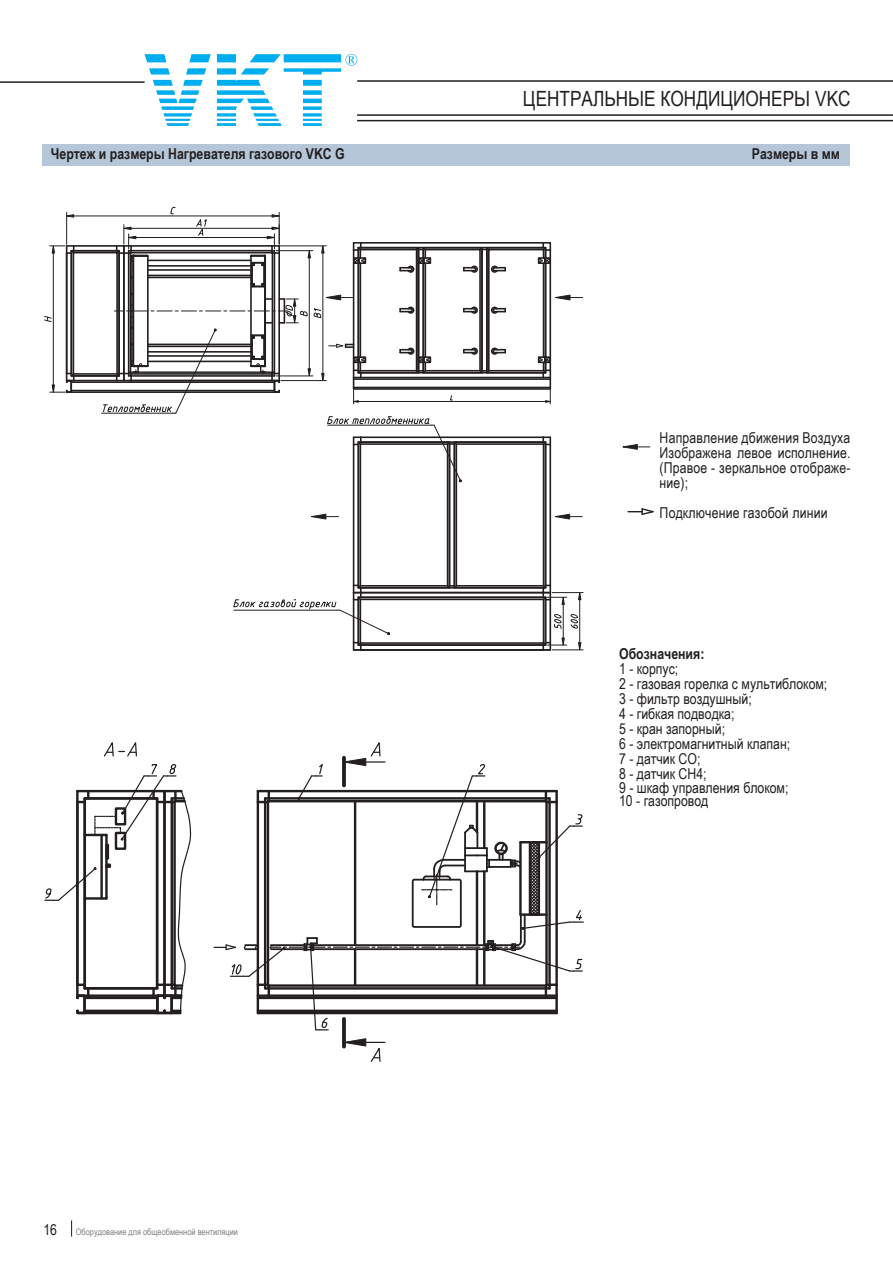
<style>
.page{position:relative;width:893px;height:1263px;background:#fff}
.page>*{position:absolute;margin:0;border:0;box-sizing:border-box;transform-origin:0 0}
.t1{font:21px "Arial Narrow";color:#231f20}
.t2{font:15px/15px "Arial Narrow";color:#231f20}
.t3{font:700 15px "Arial Narrow";color:#231f20}
.t4{font:9px "Arial Narrow";color:#808285}
</style>
<div class="page">
<svg style="left:145px;top:54px;width:212px;height:72px"></svg>
<hr style="left:357px;top:80px;width:536px;height:2px;background:#231f20">
<hr style="left:0;top:81px;width:145px;height:2px;background:#231f20">
<hr style="left:357px;top:120px;width:536px;height:1px;background:#231f20">
<hr style="left:357px;top:114px;width:536px;height:2px;background:#231f20">
<svg style="left:71px;top:1220px;width:1px;height:16px"></svg>
<div style="left:42px;top:144px;width:808px;height:21px;background:#b5c6d9"></div>
<hr style="left:552px;top:592px;width:31px;height:1px;background:#231f20">
<hr style="left:552px;top:649px;width:31px;height:1px;background:#231f20">
<hr style="left:579px;top:600px;width:1px;height:43px;background:#231f20">
<svg style="left:578px;top:592px;width:3px;height:8px"></svg>
<svg style="left:578px;top:642px;width:3px;height:9px"></svg>
<svg style="left:570px;top:614px;width:8px;height:15px"></svg>
<hr style="left:563px;top:604px;width:1px;height:34px;background:#231f20">
<svg style="left:554px;top:614px;width:8px;height:15px"></svg>
<div style="left:360px;top:599px;width:184px;height:45px;border:2px solid #231f20"></div>
<div style="left:358px;top:597px;width:188px;height:49px;border:2px solid #231f20"></div>
<div style="left:360px;top:443px;width:88px;height:144px;border:2px solid #231f20"></div>
<div style="left:454px;top:441px;width:92px;height:147px;border:2px solid #231f20"></div>
<svg style="left:445px;top:583px;width:14px;height:4px"></svg>
<hr style="left:449px;top:442px;width:1px;height:146px;background:#231f20">
<hr style="left:454px;top:442px;width:1px;height:146px;background:#231f20">
<div style="left:71px;top:250px;width:49px;height:127px;border:2px solid #231f20"></div>
<svg style="left:311px;top:514px;width:28px;height:5px"></svg>
<svg style="left:555px;top:514px;width:27px;height:5px"></svg>
<hr style="left:358px;top:600px;width:1px;height:43px;background:#231f20">
<hr style="left:353px;top:600px;width:1px;height:43px;background:#231f20">
<hr style="left:545px;top:600px;width:1px;height:43px;background:#231f20">
<hr style="left:549px;top:600px;width:2px;height:43px;background:#231f20">
<svg style="left:541px;top:638px;width:26px;height:13px"></svg>
<svg style="left:353px;top:641px;width:10px;height:10px"></svg>
<hr style="left:361px;top:644px;width:182px;height:2px;background:#231f20">
<hr style="left:361px;top:649px;width:182px;height:2px;background:#231f20">
<hr style="left:361px;top:596px;width:182px;height:2px;background:#231f20">
<svg style="left:541px;top:583px;width:26px;height:22px"></svg>
<svg style="left:233px;top:583px;width:157px;height:52px"></svg>
<hr style="left:361px;top:587px;width:182px;height:2px;background:#231f20">
<hr style="left:361px;top:592px;width:182px;height:1px;background:#231f20">
<hr style="left:353px;top:444px;width:1px;height:141px;background:#231f20">
<hr style="left:358px;top:444px;width:1px;height:141px;background:#231f20">
<hr style="left:545px;top:444px;width:1px;height:141px;background:#231f20">
<hr style="left:549px;top:444px;width:2px;height:141px;background:#231f20">
<hr style="left:53px;top:253px;width:1px;height:132px;background:#231f20">
<svg style="left:44px;top:316px;width:8px;height:6px"></svg>
<hr style="left:66px;top:212px;width:1px;height:32px;background:#231f20">
<hr style="left:74px;top:216px;width:198px;height:1px;background:#231f20">
<svg style="left:66px;top:215px;width:8px;height:2px"></svg>
<hr style="left:74px;top:375px;width:43px;height:2px;background:#231f20">
<hr style="left:74px;top:380px;width:43px;height:1px;background:#231f20">
<hr style="left:74px;top:250px;width:43px;height:1px;background:#231f20">
<svg style="left:50px;top:245px;width:26px;height:10px"></svg>
<hr style="left:66px;top:253px;width:1px;height:120px;background:#231f20">
<hr style="left:70px;top:253px;width:2px;height:120px;background:#231f20">
<hr style="left:74px;top:245px;width:43px;height:2px;background:#231f20">
<hr style="left:71px;top:381px;width:203px;height:2px;background:#231f20">
<hr style="left:71px;top:390px;width:203px;height:1px;background:#231f20">
<hr style="left:71px;top:391px;width:203px;height:2px;background:#231f20">
<svg style="left:50px;top:372px;width:26px;height:21px"></svg>
<hr style="left:102px;top:413px;width:71px;height:1px;background:#231f20">
<svg style="left:103px;top:207px;width:480px;height:275px"></svg>
<svg style="left:257px;top:790px;width:13px;height:13px"></svg>
<hr style="left:257px;top:802px;width:2px;height:183px;background:#231f20">
<hr style="left:264px;top:802px;width:2px;height:183px;background:#231f20">
<hr style="left:267px;top:802px;width:2px;height:183px;background:#231f20">
<hr style="left:269px;top:790px;width:277px;height:2px;background:#231f20">
<hr style="left:545px;top:802px;width:3px;height:183px;background:#231f20">
<hr style="left:548px;top:802px;width:3px;height:183px;background:#231f20">
<hr style="left:555px;top:802px;width:3px;height:183px;background:#231f20">
<hr style="left:269px;top:797px;width:277px;height:2px;background:#231f20">
<hr style="left:269px;top:800px;width:277px;height:2px;background:#231f20">
<hr style="left:520px;top:915px;width:2px;height:26px;background:#231f20">
<hr style="left:524px;top:915px;width:2px;height:26px;background:#231f20">
<svg style="left:297px;top:764px;width:27px;height:36px"></svg>
<svg style="left:411px;top:764px;width:172px;height:166px"></svg>
<svg style="left:214px;top:937px;width:369px;height:94px"></svg>
<hr style="left:354px;top:802px;width:2px;height:143px;background:#231f20">
<hr style="left:476px;top:802px;width:2px;height:30px;background:#231f20">
<hr style="left:483px;top:802px;width:2px;height:46px;background:#231f20">
<hr style="left:483px;top:871px;width:2px;height:74px;background:#231f20">
<hr style="left:476px;top:871px;width:2px;height:74px;background:#231f20">
<hr style="left:476px;top:949px;width:2px;height:36px;background:#231f20">
<hr style="left:483px;top:949px;width:2px;height:36px;background:#231f20">
<hr style="left:354px;top:949px;width:2px;height:36px;background:#231f20">
<svg style="left:342px;top:758px;width:4px;height:27px"></svg>
<svg style="left:343px;top:742px;width:42px;height:24px"></svg>
<svg style="left:342px;top:1019px;width:4px;height:27px"></svg>
<svg style="left:343px;top:1038px;width:42px;height:24px"></svg>
<svg style="left:44px;top:742px;width:148px;height:273px"></svg>
<svg style="left:622px;top:444px;width:28px;height:5px"></svg>
<svg style="left:628px;top:508px;width:26px;height:7px"></svg>
<h1 class="t1" style="left:523px;top:83px;width:329px">ЦЕНТРАЛЬНЫЕ КОНДИЦИОНЕРЫ VKC</h1>
<p class="t3" style="left:51px;top:142px;width:295px">Чертеж и размеры Нагревателя газового VKC G</p>
<p class="t3" style="left:752px;top:142px;width:90px">Размеры в мм</p>
<p class="t2" style="left:660px;top:430px;width:192px;text-align:justify">Направление дбижения Воздуха Изображена левое исполнение. (Правое - зеркальное отображе&shy;ние);</p>
<p class="t2" style="left:660px;top:505px;width:169px">Подключение газобой линии</p>
<p class="t2" style="left:43px;top:1222px;width:15px">16</p>
<p class="t4" style="left:76px;top:1225px;width:164px">Оборудование для общеобменной вентиляции</p>
<p class="t3" style="left:619px;top:642px;width:87px">Обозначения:</p>
<p class="t2" style="left:619px;top:661px;width:210px">1 - корпус;<br>2 - газовая горелка с мультиблоком;<br>3 - фильтр воздушный;<br>4 - гибкая подводка;<br>5 - кран запорный;<br>6 - электромагнитный клапан;<br>7 - датчик СО;<br>8 - датчик СН4;</p>
<p class="t2" style="left:619px;top:780px;width:171px;line-height:13.5px">9 - шкаф управления блоком;<br>10 - газопровод</p>
</div>
